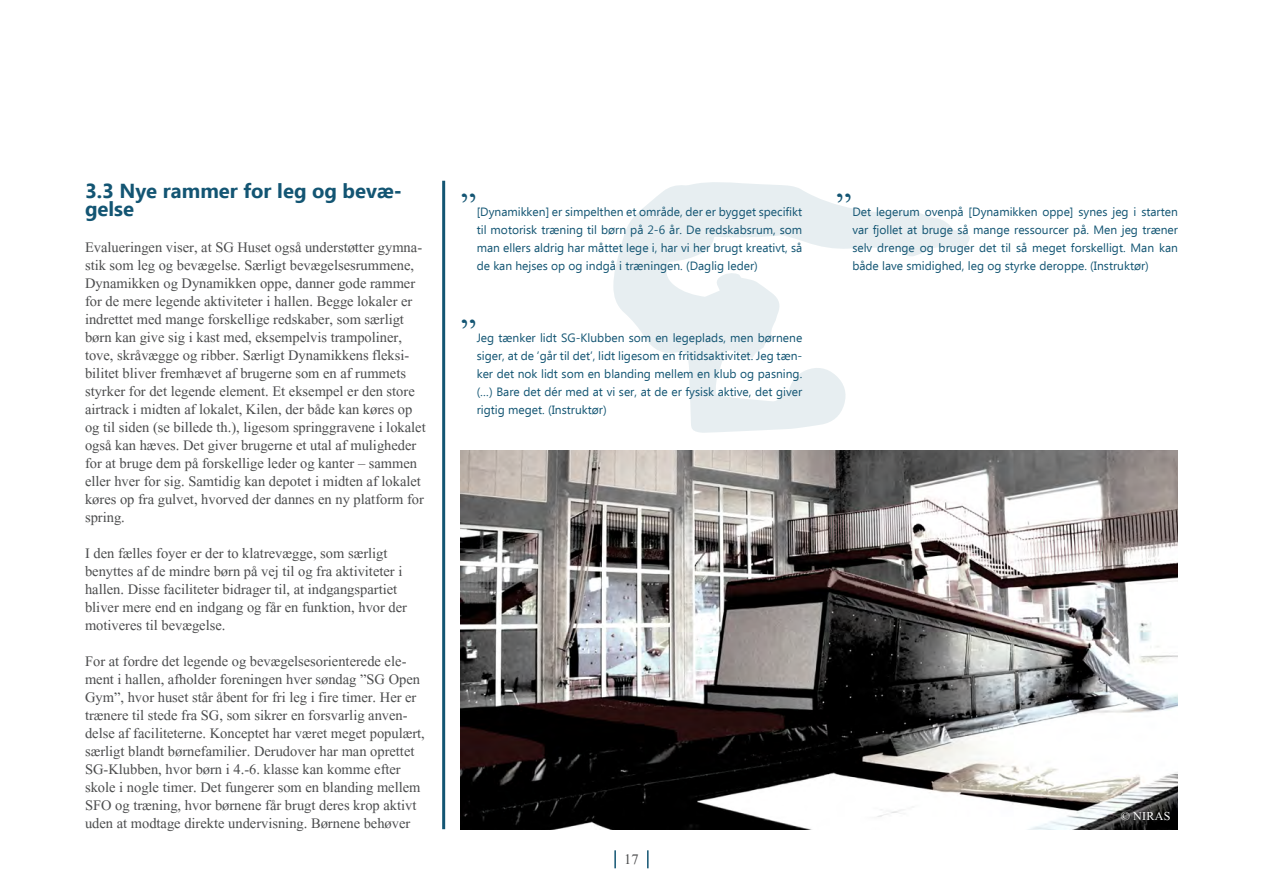
<style>
.page{position:relative;width:1263px;height:893px;background:#fff}
.page>*{position:absolute;margin:0;border:0;box-sizing:border-box;transform-origin:0 0}
.Citationstegn{font:45px "Kokila";color:#135573}
.Overskrift{font:700 20.25px/18px "Ebrima";color:#135573}
.Brødtekst{font:18px/18px "Aparajita";color:#4b4c4d}
.billedkredit_hvid{font:15px "Aparajita";letter-spacing:.02em;color:#fff}
.Citat{font:12px/18px "Ebrima";color:#135573;text-align:justify}
</style>
<div class="page">
<svg style="left:614px;top:850px;width:2px;height:18px"></svg>
<svg style="left:647px;top:850px;width:2px;height:18px"></svg>
<svg style="left:613px;top:182px;width:357px;height:251px"></svg>
<img style="left:461px;top:450px;width:717px;height:379px">
<hr style="left:442px;top:181px;width:3px;height:648px;background:#135573">
<p class="Overskrift" style="left:85px;top:183px;width:319px">3.3 Nye rammer for leg og bevæ&shy;gelse</p>
<p class="Brødtekst" style="left:85px;top:240px;width:342px">Evalueringen viser, at SG Huset også understøtter gymna&shy;stik som leg og bevægelse. Særligt bevægelsesrummene, Dynamikken og Dynamikken oppe, danner gode rammer for de mere legende aktiviteter i hallen. Begge lokaler er indrettet med mange forskellige redskaber, som særligt børn kan give sig i kast med, eksempelvis trampoliner, tove, skråvægge og ribber. Særligt Dynamikkens fleksi&shy;bilitet bliver fremhævet af brugerne som en af rummets styrker for det legende element. Et eksempel er den store airtrack i midten af lokalet, Kilen, der både kan køres op og til siden (se billede th.), ligesom springgravene i lokalet også kan hæves. Det giver brugerne et utal af muligheder for at bruge dem på forskellige leder og kanter – sammen eller hver for sig. Samtidig kan depotet i midten af lokalet køres op fra gulvet, hvorved der dannes en ny platform for spring.</p>
<p class="Brødtekst" style="left:85px;top:546px;width:324px">I den fælles foyer er der to klatrevægge, som særligt benyttes af de mindre børn på vej til og fra aktiviteter i hallen. Disse faciliteter bidrager til, at indgangspartiet bliver mere end en indgang og får en funktion, hvor der motiveres til bevægelse.</p>
<p class="Brødtekst" style="left:85px;top:654px;width:341px">For at fordre det legende og bevægelsesorienterede ele&shy;ment i hallen, afholder foreningen hver søndag ”SG Open Gym”, hvor huset står åbent for fri leg i fire timer. Her er trænere til stede fra SG, som sikrer en forsvarlig anven&shy;delse af faciliteterne. Konceptet har været meget populært, særligt blandt børnefamilier. Derudover har man oprettet SG-Klubben, hvor børn i 4.-6. klasse kan komme efter skole i nogle timer. Det fungerer som en blanding mellem SFO og træning, hvor børnene får brugt deres krop aktivt uden at modtage direkte undervisning. Børnene behøver</p>
<p class="Citationstegn" style="left:461px;top:178px;width:17px">”</p>
<p class="Citat" style="left:477px;top:204px;width:327px">[Dynamikken] er simpelthen et område, der er bygget specifikt til motorisk træning til børn på 2-6 år. De redskabsrum, som man ellers aldrig har måttet lege i, har vi her brugt kreativt, så de kan hejses op og indgå i træningen. (Daglig leder)</p>
<p class="Citationstegn" style="left:461px;top:304px;width:17px">”</p>
<p class="Citat" style="left:477px;top:330px;width:327px">Jeg tænker lidt SG-Klubben som en legeplads, men børnene siger, at de ’går til det’, lidt ligesom en fritidsaktivitet. Jeg tæn&shy;ker det nok lidt som en blanding mellem en klub og pasning. (…) Bare det dér med at vi ser, at de er fysisk aktive, det giver rigtig meget. (Instruktør)</p>
<p class="Citationstegn" style="left:836px;top:178px;width:17px">”</p>
<p class="Citat" style="left:852px;top:204px;width:327px">Det legerum ovenpå [Dynamikken oppe] synes jeg i starten var fjollet at bruge så mange ressourcer på. Men jeg træner selv drenge og bruger det til så meget forskelligt. Man kan både lave smidighed, leg og styrke deroppe. (Instruktør)</p>
<p class="Brødtekst" style="left:624px;top:852px;width:16px">17</p>
<p class="billedkredit_hvid" style="left:1121px;top:808px;width:51px">© NIRAS</p>
</div>
